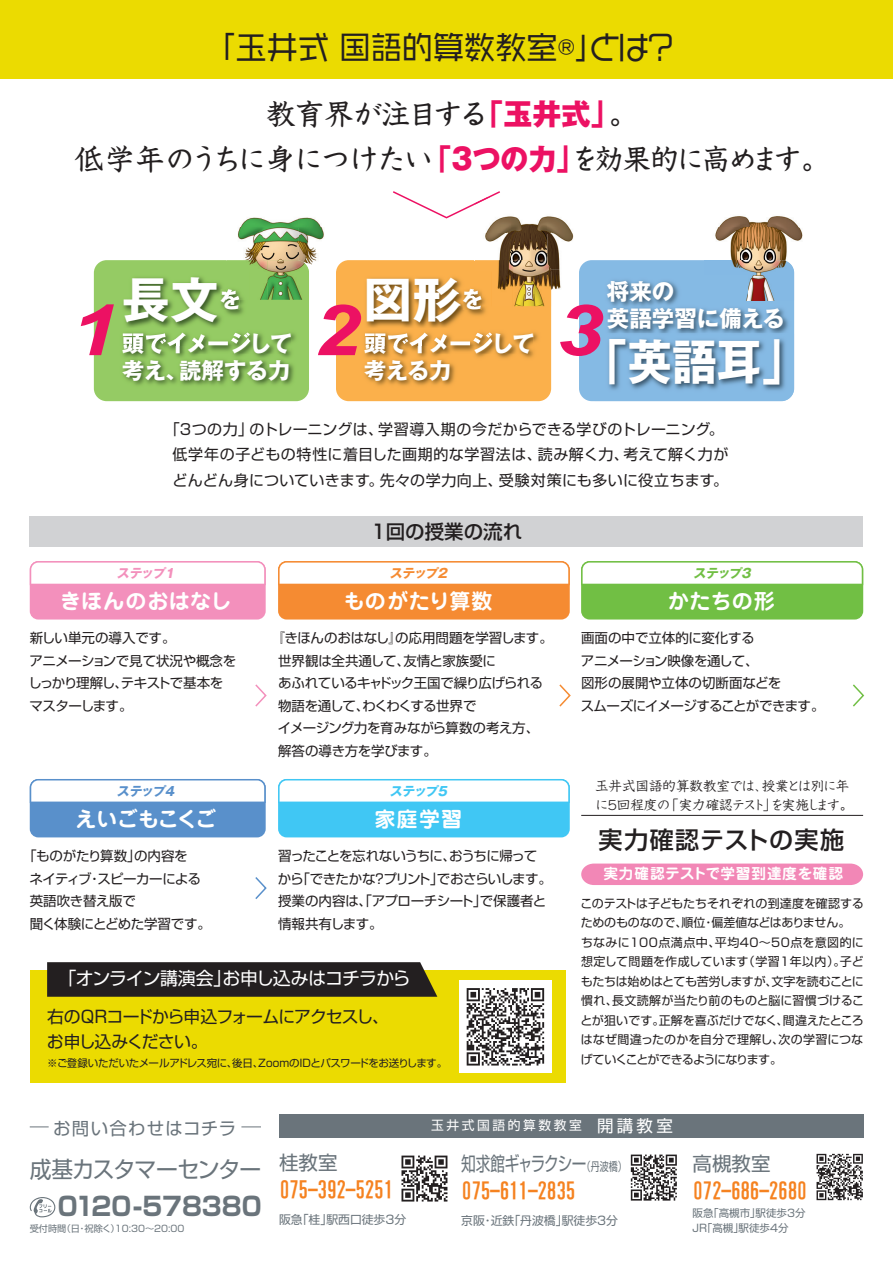
<style>
.page{position:relative;width:893px;height:1263px;background:#fff}
.page>*{position:absolute;margin:0;border:0;box-sizing:border-box;transform-origin:0 0}
.t1{font:italic 700 70.5px "Arial";color:#ec1163;scale:1.2 1}
.t2{font:700 48px "Gothic MB101 Pro";letter-spacing:.01em;color:#fff}
.t3{font:700 48px "Gothic MB101 Pro";letter-spacing:.01em;color:#fff;scale:.93 1}
.t4{font:31.2px "VDL Giga Jr Medium";color:#231f20}
.t5{font:500 28.95px/45px "Kyoka ICA Pro";letter-spacing:-.05em;color:#231f20;text-align:center}
.t6{font:700 25.65px "Shin Go Pro";color:#6a747b;scale:.95 1}
.t7{font:500 24.15px "Shin Go Pro";letter-spacing:.06em;color:#231f20}
.t8{font:22.95px "Shin Go Pro";letter-spacing:-.035em;color:#6a747b;scale:.95 1}
.t9{font:22.65px "HG Gothic E";letter-spacing:-.08em;color:#f58220}
.t10{font:700 22.5px/27px "Gothic MB101 Pro";letter-spacing:-.03em;color:#fff}
.t11{font:22.5px "HG Gothic E";letter-spacing:-.08em;color:#f58220}
.t12{font:700 22.5px/27px "Gothic MB101 Pro";color:#fff}
.t13{font:700 21px "Jun 501 Pro";letter-spacing:.025em;color:#fff}
.t14{font:700 21px "Jun 501 Pro";letter-spacing:-.035em;color:#fff}
.t15{font:19.5px "Shin Go Pro";letter-spacing:-.06em;color:#6a747b;scale:.75 1}
.t16{font:500 19.5px "Shin Go Pro";color:#231f20}
.t17{font:19.5px "Shin Go Pro";color:#6a747b}
.t18{font:17.85px "Shin Go Pro";letter-spacing:-.05em;color:#fff}
.t19{font:17.4px "Shin Go Pro";letter-spacing:.06em;color:#6a747b}
.t20{font:16.8px/25.2px "Shin Go Pro";letter-spacing:-.06em;color:#231f20}
.t21{font:15px/25.5px "Shin Go Pro";letter-spacing:.025em;color:#231f20;text-align:center}
.t22{font:700 14.7px "Jun 501 Pro";letter-spacing:.06em;color:#fff}
.t23{font:13.5px/22.5px "Shin Go Pro";letter-spacing:-.035em;color:#231f20}
.t24{font:13.5px/19.5px "Kyoka ICA Pro";color:#231f20}
.t25{font:12.75px "Shin Go Pro";letter-spacing:.2em;color:#fff}
.t26{font:italic 700 12.75px "Gothic MB101 Pro";color:#f390bc}
.t27{font:italic 700 12.75px "Gothic MB101 Pro";color:#5990cb}
.t28{font:italic 700 12.75px "Gothic MB101 Pro";color:#f58b32}
.t29{font:italic 700 12.75px "Gothic MB101 Pro";color:#40c7f4}
.t30{font:italic 700 12.75px "Gothic MB101 Pro";color:#71bf44}
.t31{font:12px/19.5px "Shin Go Pro";letter-spacing:-.01em;color:#231f20}
.t32{font:11.85px "Shin Go Pro";color:#6a747b}
.t33{font:10.5px "Shin Go Pro";letter-spacing:-.06em;color:#231f20}
.t34{font:10.5px/15px "Shin Go Pro";color:#6a747b}
.t35{font:9.15px "Shin Go Pro";color:#6a747b}
.s1{font-family:"Gothic MB101 Pro";font-weight:800;color:#ec1163}
.s2{font-size:16.5px}
.s3{font-size:12px}
</style>
<div class="page">
<div style="left:0;top:0;width:893px;height:78px;background:#ebdb01"></div>
<svg style="left:393px;top:191px;width:107px;height:27px"></svg>
<div style="left:94px;top:260px;width:215px;height:141px;background:#95cb64;border-radius:13px"></div>
<img style="left:123px;top:333px;width:173px;height:52px">
<img style="left:123px;top:333px;width:168px;height:21px">
<img style="left:122px;top:276px;width:122px;height:60px">
<img style="left:123px;top:332px;width:127px;height:14px">
<img style="left:221px;top:289px;width:18px;height:21px">
<img style="left:240px;top:217px;width:81px;height:10px">
<img style="left:238px;top:227px;width:61px;height:33px">
<img style="left:299px;top:227px;width:25px;height:36px">
<img style="left:226px;top:260px;width:83px;height:40px">
<img style="left:226px;top:272px;width:24px;height:28px">
<svg style="left:226px;top:289px;width:13px;height:11px"></svg>
<div style="left:336px;top:260px;width:215px;height:141px;background:#fbb04b;border-radius:13px"></div>
<img style="left:365px;top:332px;width:173px;height:54px">
<img style="left:365px;top:332px;width:168px;height:22px">
<img style="left:364px;top:277px;width:122px;height:69px">
<img style="left:365px;top:332px;width:127px;height:14px">
<img style="left:463px;top:289px;width:19px;height:21px">
<img style="left:475px;top:197px;width:97px;height:36px">
<img style="left:485px;top:233px;width:26px;height:27px">
<img style="left:511px;top:233px;width:36px;height:27px">
<img style="left:547px;top:233px;width:34px;height:37px">
<img style="left:551px;top:270px;width:10px;height:36px">
<img style="left:475px;top:197px;width:16px;height:8px">
<img style="left:475px;top:260px;width:76px;height:46px">
<img style="left:475px;top:272px;width:17px;height:34px">
<img style="left:475px;top:289px;width:7px;height:17px">
<div style="left:579px;top:260px;width:215px;height:141px;background:#85bae4;border-radius:13px"></div>
<img style="left:607px;top:280px;width:182px;height:53px">
<img style="left:607px;top:337px;width:187px;height:64px">
<img style="left:718px;top:216px;width:82px;height:12px">
<img style="left:715px;top:228px;width:62px;height:32px">
<img style="left:777px;top:228px;width:26px;height:32px">
<img style="left:794px;top:271px;width:1px;height:29px">
<img style="left:704px;top:260px;width:90px;height:40px">
<img style="left:749px;top:276px;width:44px;height:24px">
<svg style="left:30px;top:1197px;width:25px;height:20px"></svg>
<div style="left:30px;top:970px;width:536px;height:113px;background:#ebdb01"></div>
<svg style="left:47px;top:962px;width:390px;height:35px;background:#292522"></svg>
<div style="left:30px;top:516px;width:833px;height:31px;background:#d1d2d4"></div>
<svg style="left:30px;top:1126px;width:19px;height:1px"></svg>
<svg style="left:241px;top:1126px;width:20px;height:1px"></svg>
<div style="left:30px;top:561px;width:236px;height:58px;background:#f390bc;border-radius:9px"></div>
<svg style="left:30px;top:561px;width:236px;height:23px;background:#fdf4f8"></svg>
<div style="left:30px;top:779px;width:236px;height:58px;background:#5990cb;border-radius:9px"></div>
<svg style="left:30px;top:779px;width:236px;height:24px;background:#e9f0f8"></svg>
<div style="left:278px;top:561px;width:292px;height:58px;background:#f58b32;border-radius:9px"></div>
<svg style="left:278px;top:561px;width:292px;height:24px;background:#fdf0e4"></svg>
<div style="left:278px;top:779px;width:292px;height:58px;background:#40c7f4;border-radius:9px"></div>
<svg style="left:278px;top:779px;width:292px;height:23px;background:#edf9fd"></svg>
<div style="left:581px;top:561px;width:282px;height:58px;background:#71bf44;border-radius:9px"></div>
<svg style="left:581px;top:561px;width:282px;height:23px;background:#f2f9ee"></svg>
<div style="left:581px;top:863px;width:282px;height:22px;background:#f287b6"></div>
<hr style="left:581px;top:815px;width:282px;height:1px;background:#231f20">
<svg style="left:255px;top:684px;width:12px;height:23px"></svg>
<svg style="left:255px;top:877px;width:12px;height:22px"></svg>
<svg style="left:559px;top:684px;width:12px;height:23px"></svg>
<svg style="left:853px;top:684px;width:12px;height:23px"></svg>
<div style="left:279px;top:1114px;width:584px;height:23px;background:#6a747b"></div>
<svg style="left:401px;top:1155px;width:46px;height:46px"></svg>
<svg style="left:631px;top:1154px;width:46px;height:46px"></svg>
<svg style="left:816px;top:1154px;width:47px;height:46px"></svg>
<div style="left:459px;top:980px;width:93px;height:93px;background:#fff"></div>
<svg style="left:467px;top:988px;width:77px;height:77px"></svg>
<h3 class="t4" style="left:205px;top:27px;width:473px">「玉井式 国語的算数教室®」とは？</h3>
<h3 class="t5" style="left:75px;top:88px;width:755px">教育界が注目する<span class="s1">「玉井式」</span>。<br>低学年のうちに身につけたい<span class="s1">「3つの力」</span>を効果的に高めます。</h3>
<h1 class="t1" style="left:71px;top:283px;width:41px">1</h1>
<h2 class="t2" style="left:122px;top:260px;width:121px">長文<sup>を</sup></h2>
<h3 class="t10" style="left:122px;top:327px;width:172px">頭でイメージして考え、読解する力</h3>
<h2 class="t2" style="left:364px;top:260px;width:121px">図形<sup>を</sup></h2>
<h1 class="t1" style="left:313px;top:283px;width:41px">2</h1>
<h3 class="t10" style="left:364px;top:327px;width:172px">頭でイメージして考える力</h3>
<h3 class="t12" style="left:607px;top:275px;width:180px">将来の<br>英語学習に備える</h3>
<h2 class="t3" style="left:583px;top:322px;width:241px">「英語耳」</h2>
<h1 class="t1" style="left:556px;top:283px;width:41px">3</h1>
<p class="t21" style="left:165px;top:414px;width:565px">「3つの力」のトレーニングは、学習導入期の今だからできる学びのトレーニング。低学年の子どもの特性に着目した画期的な学習法は、読み解く力、考えて解く力がどんどん身についていきます。先々の学力向上、受験対策にも多いに役立ちます。</p>
<h3 class="t16" style="left:371px;top:515px;width:153px">1回の授業の流れ</h3>
<p class="t26" style="left:117px;top:562px;width:62px">ステップ1</p>
<p class="t28" style="left:389px;top:562px;width:62px">ステップ2</p>
<h3 class="t13" style="left:60px;top:584px;width:173px">きほんのおはなし</h3>
<h3 class="t13" style="left:343px;top:584px;width:151px">ものがたり算数</h3>
<p class="t23" style="left:28px;top:625px;width:209px">新しい単元の導入です。<br>アニメーションで見て状況や概念をしっかり理解し、テキストで基本をマスターします。</p>
<p class="t23" style="left:278px;top:625px;width:277px;text-indent:-6px">『きほんのおはなし』の応用問題を学習します。世界観は全共通して、友情と家族愛に<br>あふれているキャドック王国で繰り広げられる物語を通して、わくわくする世界で<br>イメージング力を育みながら算数の考え方、解答の導き方を学びます。</p>
<p class="t27" style="left:117px;top:780px;width:62px">ステップ4</p>
<p class="t29" style="left:389px;top:780px;width:62px">ステップ5</p>
<h3 class="t14" style="left:75px;top:802px;width:143px">えいごもこくご</h3>
<h3 class="t13" style="left:374px;top:802px;width:89px">家庭学習</h3>
<p class="t23" style="left:30px;top:843px;width:183px;text-indent:-7px">「ものがたり算数」の内容を<br>ネイティブ・スピーカーによる英語吹き替え版で<br>聞く体験にとどめた学習です。</p>
<p class="t23" style="left:278px;top:843px;width:275px">習ったことを忘れないうちに、おうちに帰ってから「できたかな？プリント」でおさらいします。授業の内容は、「アプローチシート」で保護者と情報共有します。</p>
<h3 class="t18" style="left:58px;top:964px;width:354px">「オンライン講演会」お申し込みはコチラから</h3>
<p class="t20" style="left:47px;top:1002px;width:344px">右のＱＲコードから申込フォームにアクセスし、お申し込みください。</p>
<p class="t33" style="left:47px;top:1054px;width:402px">※ご登録いただいたメールアドレス宛に、後日、ＺｏｏｍのＩＤとパスワードをお送りします。</p>
<p class="t30" style="left:693px;top:562px;width:62px">ステップ3</p>
<h3 class="t13" style="left:668px;top:584px;width:109px">かたちの形</h3>
<p class="t23" style="left:581px;top:625px;width:245px">画面の中で立体的に変化する<br>アニメーション映像を通して、<br>図形の展開や立体の切断面などを<br>スムーズにイメージすることができます。</p>
<p class="t24" style="left:595px;top:774px;width:260px">玉井式国語的算数教室では、授業とは別に年に5回程度の「実力確認テスト」を実施します。</p>
<h3 class="t7" style="left:599px;top:820px;width:247px">実力確認テストの実施</h3>
<p class="t22" style="left:603px;top:862px;width:241px">実力確認テストで学習到達度を確認</p>
<p class="t31" style="left:580px;top:892px;width:285px">このテストは子どもたちそれぞれの到達度を確認するためのものなので、順位・偏差値などはありません。ちなみに100点満点中、平均40～50点を意図的に想定して問題を作成しています（学習1年以内）。子どもたちは始めはとても苦労しますが、文字を読むことに慣れ、長文読解が当たり前のものと脳に習慣づけることが狙いです。正解を喜ぶだけでなく、間違えたところはなぜ間違ったのかを自分で理解し、次の学習につなげていくことができるようになります。</p>
<p class="t19" style="left:53px;top:1114px;width:185px">お問い合わせはコチラ</p>
<h3 class="t8" style="left:30px;top:1151px;width:245px">成基カスタマーセンター</h3>
<h3 class="t6" style="left:58px;top:1186px;width:216px">0120-578380</h3>
<p class="t35" style="left:30px;top:1221px;width:156px">受付時間（日・祝除く）10:30～20:00</p>
<h3 class="t17" style="left:279px;top:1146px;width:60px">桂教室</h3>
<h3 class="t9" style="left:279px;top:1178px;width:117px">075-392-5251</h3>
<p class="t32" style="left:279px;top:1209px;width:129px">阪急「桂」駅西口徒歩3分</p>
<p class="t25" style="left:431px;top:1115px;width:243px">玉井式国語的算数教室 <span class="s2">開講教室</span></p>
<h3 class="t15" style="left:461px;top:1147px;width:222px">知求館ギャラクシー<span class="s3">（丹波橋）</span></h3>
<h3 class="t11" style="left:461px;top:1180px;width:117px">075-611-2835</h3>
<p class="t32" style="left:461px;top:1211px;width:158px">京阪・近鉄「丹波橋」駅徒歩3分</p>
<h3 class="t17" style="left:692px;top:1147px;width:79px">高槻教室</h3>
<h3 class="t11" style="left:692px;top:1179px;width:117px">072-686-2680</h3>
<p class="t34" style="left:692px;top:1204px;width:114px">阪急「高槻市」駅徒歩3分<br>JR「高槻」駅徒歩4分</p>
</div>
